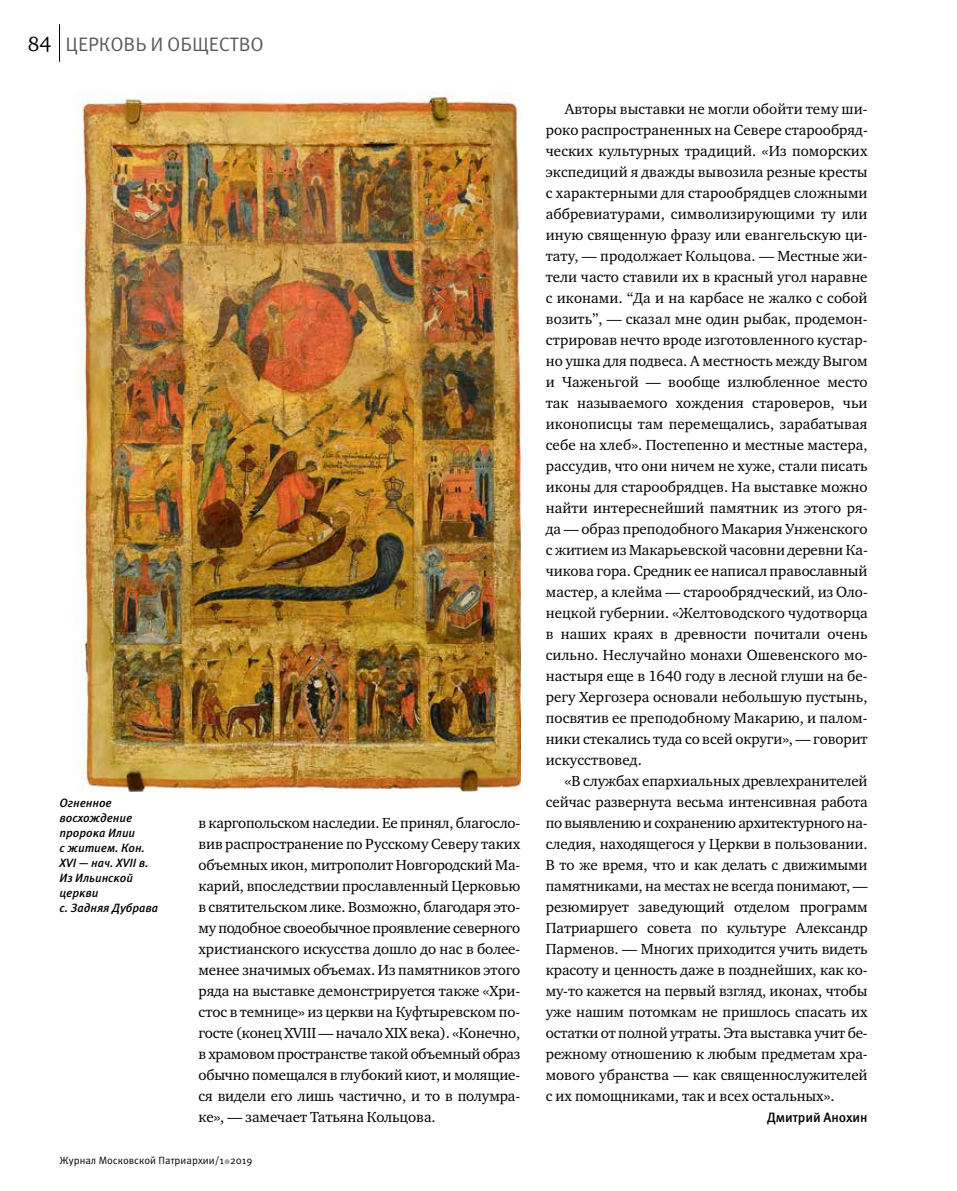
<style>
.page{position:relative;width:957px;height:1191px;background:#fff}
.page>*{position:absolute;margin:0;border:0;box-sizing:border-box;transform-origin:0 0}
.t1{font:21px "Charter ITC";color:#000}
.t2{font:19.5px "Meta Pro";letter-spacing:-.005em;color:#58595b}
.t3{font:15px/21px "Charter ITC";letter-spacing:-.005em;color:#000;text-align:justify}
.t4{font:500 13.5px "Meta Pro";letter-spacing:-.005em;color:#000}
.t5{font:italic 500 12px/15px "Meta Pro";letter-spacing:-.005em;color:#000}
.t6{font:10.5px "Meta Pro";color:#000}
</style>
<div class="page">
<hr style="left:59px;top:24px;width:1px;height:38px;background:#000">
<svg style="left:224px;top:1159px;width:5px;height:5px"></svg>
<img style="left:75px;top:93px;width:445px;height:698px">
<h1 class="t1" style="left:28px;top:30px;width:25px">84</h1>
<h2 class="t2" style="left:65px;top:32px;width:200px">ЦЕРКОВЬ И ОБЩЕСТВО</h2>
<p class="t5" style="left:60px;top:795px;width:100px">Огненное восхождение пророка Илии<br>с житием. Кон.<br>XVI — нач. XVII в.<br>Из Ильинской церкви<br>с. Задняя Дубрава</p>
<p class="t3" style="left:198px;top:812px;width:323px">в -каргопольском наследии. Ее принял, благосло&shy;вив распространение по Русскому Северу таких объемных икон, митрополит Новгородский Ма&shy;карий, впоследствии прославленный Церковью в святительском лике. Возможно, благодаря это&shy;му подобное своеобычное проявление северного христианского искусства дошло до нас в более&shy;менее значимых объемах. Из памятников этого ряда на выставке демонстрируется также «Хри&shy;стос в темнице» из церкви на Куфтыревском по&shy;госте (конец XVIII — начало XIX века). «Конечно, в храмовом пространстве такой объемный образ обычно помещался в глубокий киот, и молящие&shy;ся видели его лишь частично, и то в полумра&shy;ке», — замечает Татьяна Кольцова.</p>
<p class="t6" style="left:60px;top:1153px;width:194px">Журнал Московской Патриархии/1 2019</p>
<p class="t3" style="left:546px;top:98px;width:323px;text-indent:19px">Авторы выставки не могли обойти тему ши&shy;роко распространенных на Севере старообряд&shy;ческих культурных традиций. «Из поморских экспедиций я дважды вывозила резные кресты с характерными для старообрядцев сложными аббревиатурами, символизирующими ту или иную священную фразу или евангельскую ци&shy;тату, — продолжает Кольцова. — Местные жи&shy;тели часто ставили их в красный угол наравне с иконами. “Да и на карбасе не жалко с собой возить”, — сказал мне один рыбак, продемон&shy;стрировав нечто вроде изготовленного кустар&shy;но ушка для подвеса. А местность между Выгом и Чаженьгой — вообще излюбленное место так называемого хождения староверов, чьи иконописцы там перемещались, зарабатывая себе на хлеб». Постепенно и местные мастера, рассудив, что они ничем не хуже, стали писать иконы для старообрядцев. На выставке можно найти интереснейший памятник из этого ря&shy;да — образ преподобного Макария Унженского с житием из Макарьевской часовни деревни Ка&shy;чикова гора. Средник ее написал православный мастер, а клейма — старообрядческий, из Оло&shy;нецкой губернии. «Желтоводского чудотворца в наших краях в древности почитали очень сильно. Неслучайно монахи Ошевенского мо&shy;настыря еще в 1640 году в лесной глуши на бе&shy;регу Хергозера основали небольшую пустынь, посвятив ее преподобному Макарию, и палом&shy;ники стекались туда со всей округи», — говорит искусствовед.</p>
<p class="t3" style="left:546px;top:770px;width:323px;text-indent:19px">«В службах епархиальных древлехранителей сейчас развернута весьма интенсивная работа по выявлению и сохранению архитектурного на&shy;следия, находящегося у Церкви в пользовании.<br>В то же время, что и как делать с движимыми памятниками, на местах не всегда понимают, — резюмирует заведующий отделом программ Патриаршего совета по культуре Александр Парменов. — Многих приходится учить видеть красоту и ценность даже в позднейших, как ко&shy;му-то кажется на первый взгляд, иконах, чтобы уже нашим потомкам не пришлось спасать их остатки от полной утраты. Эта выставка учит бе&shy;режному отношению к любым предметам хра&shy;мового убранства — как священнослужителей с их помощниками, так и всех остальных».</p>
<p class="t4" style="left:767px;top:1109px;width:102px">Дмитрий Анохин</p>
</div>
